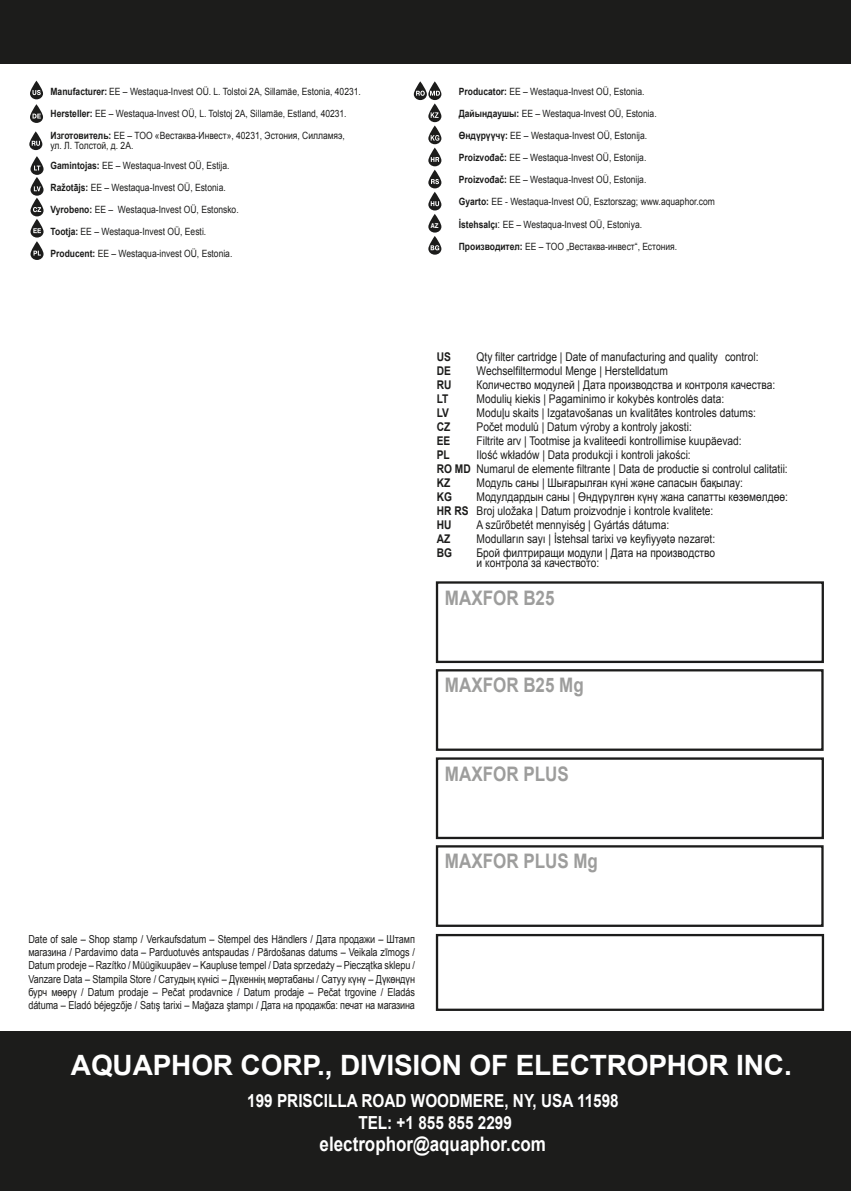
<style>
.page{position:relative;width:851px;height:1191px;background:#fff}
.page>*{position:absolute;margin:0;border:0;box-sizing:border-box;transform-origin:0 0}
.t1{font:700 28px "Arial";letter-spacing:-.005em;color:#fff}
.t2{font:700 20px "Arial";color:#9d9d9c;scale:.85 1}
.t3{font:700 20px "Arial";color:#fff;scale:.85 1}
.t4{font:700 18px/22px "Arial";color:#fff;text-align:center;scale:.85 1}
.t5{font:12px/14px "Arial";color:#1c1c1b;scale:.85 1}
.t6{font:700 12px "Arial";color:#1c1c1b;scale:.85 1}
.t7{font:11px/13.2px "Arial";letter-spacing:-.02em;color:#1c1c1b;text-align:justify;scale:.83 1}
.t8{font:10px/10px "Arial";color:#1c1c1b;scale:.85 1}
.t9{font:700 7px "Pragmatica C";color:#fff;scale:.85 1}
.s1{font-weight:700}
.s2{font-size:11px}
</style>
<div class="page">
<div style="left:0;top:0;width:850px;height:64px;background:#1c1c1b"></div>
<div style="left:0;top:1031px;width:850px;height:160px;background:#1c1c1b"></div>
<div style="left:436px;top:934px;width:388px;height:77px;border:2px solid #1c1c1b"></div>
<div style="left:436px;top:581px;width:387px;height:82px;border:2px solid #1c1c1b"></div>
<div style="left:436px;top:669px;width:387px;height:82px;border:2px solid #1c1c1b"></div>
<svg style="left:30px;top:156px;width:14px;height:19px"></svg>
<svg style="left:34px;top:166px;width:6px;height:4px"></svg>
<svg style="left:30px;top:81px;width:13px;height:18px"></svg>
<svg style="left:32px;top:90px;width:9px;height:5px"></svg>
<svg style="left:30px;top:104px;width:13px;height:19px"></svg>
<svg style="left:33px;top:114px;width:8px;height:4px"></svg>
<svg style="left:29px;top:131px;width:13px;height:19px"></svg>
<svg style="left:32px;top:141px;width:8px;height:5px"></svg>
<svg style="left:30px;top:177px;width:14px;height:19px"></svg>
<svg style="left:34px;top:186px;width:7px;height:5px"></svg>
<svg style="left:30px;top:198px;width:14px;height:18px"></svg>
<svg style="left:33px;top:207px;width:8px;height:5px"></svg>
<svg style="left:30px;top:219px;width:14px;height:18px"></svg>
<svg style="left:33px;top:228px;width:8px;height:5px"></svg>
<svg style="left:30px;top:241px;width:14px;height:19px"></svg>
<svg style="left:33px;top:251px;width:8px;height:4px"></svg>
<svg style="left:428px;top:170px;width:13px;height:18px"></svg>
<svg style="left:431px;top:179px;width:8px;height:5px"></svg>
<svg style="left:428px;top:103px;width:13px;height:19px"></svg>
<svg style="left:430px;top:112px;width:8px;height:6px"></svg>
<svg style="left:428px;top:125px;width:13px;height:19px"></svg>
<svg style="left:430px;top:135px;width:9px;height:6px"></svg>
<svg style="left:428px;top:236px;width:13px;height:19px"></svg>
<svg style="left:430px;top:245px;width:9px;height:5px"></svg>
<svg style="left:414px;top:81px;width:13px;height:19px"></svg>
<svg style="left:416px;top:91px;width:8px;height:5px"></svg>
<svg style="left:428px;top:81px;width:13px;height:19px"></svg>
<svg style="left:430px;top:91px;width:10px;height:5px"></svg>
<svg style="left:428px;top:148px;width:13px;height:18px"></svg>
<svg style="left:431px;top:157px;width:8px;height:5px"></svg>
<svg style="left:428px;top:192px;width:13px;height:18px"></svg>
<svg style="left:430px;top:201px;width:9px;height:5px"></svg>
<svg style="left:428px;top:214px;width:13px;height:19px"></svg>
<div style="left:436px;top:757px;width:387px;height:82px;border:2px solid #1c1c1b"></div>
<div style="left:436px;top:845px;width:387px;height:82px;border:2px solid #1c1c1b"></div>
<p class="t8" style="left:51px;top:86px;width:366px"><span class="s1">Manufacturer:</span> EE – Westaqua-Invest OÜ. L. Tolstoi 2A, Sillamäe, Estonia, 40231.</p>
<p class="t8" style="left:51px;top:108px;width:350px"><span class="s1">Hersteller:</span> EE – Westaqua-Invest OÜ, L. Tolstoj 2A, Sillamäe, Estland, 40231.</p>
<p class="t8" style="left:51px;top:130px;width:348px"><span class="s1">Изготовитель:</span> EE – ТОО «Вестаква-Инвест», 40231, Эстония, Силламяэ, ул. Л. Толстой, д. 2A.</p>
<p class="t8" style="left:51px;top:160px;width:212px"><span class="s1">Gamintojas:</span> EE – Westaqua-Invest OÜ, Estija.</p>
<p class="t8" style="left:51px;top:182px;width:208px"><span class="s1">Ražotājs:</span> EE – Westaqua-Invest OÜ, Estonia.</p>
<p class="t8" style="left:51px;top:204px;width:223px"><span class="s1">Vyrobeno:</span> EE – Westaqua-Invest OÜ, Estonsko.</p>
<p class="t8" style="left:51px;top:226px;width:185px"><span class="s1">Tootja:</span> EE – Westaqua-Invest OÜ, Eesti.</p>
<p class="t8" style="left:51px;top:248px;width:215px"><span class="s1">Producent:</span> EE – Westaqua-invest OÜ, Estonia.</p>
<p class="t9" style="left:431px;top:222px;width:11px">AZ</p>
<p class="t8" style="left:459px;top:86px;width:220px"><span class="s1">Producator:</span> EE – Westaqua-Invest OÜ, Estonia.</p>
<p class="t8" style="left:459px;top:108px;width:234px"><span class="s1">Дайындаушы:</span> EE – Westaqua-Invest OÜ, Estonia.</p>
<p class="t8" style="left:459px;top:130px;width:223px"><span class="s1">Өндүрүүчү:</span> EE – Westaqua-Invest OÜ, Estonija.</p>
<p class="t8" style="left:459px;top:152px;width:222px"><span class="s1">Proizvođač:</span> EE – Westaqua-Invest OÜ, Estonija.</p>
<p class="t8" style="left:459px;top:174px;width:222px"><span class="s1">Proizvođač:</span> EE – Westaqua-Invest OÜ, Estonija.</p>
<p class="t8" style="left:459px;top:196px;width:303px"><span class="s1">Gyarto:</span> EE - Westaqua-Invest OÜ, Esztorszag; www.aquaphor.com</p>
<p class="t8" style="left:459px;top:220px;width:217px"><span class="s1">İstehsalçı</span><span class="s2">:</span> EE – Westaqua-Invest OÜ, Estoniya.</p>
<p class="t8" style="left:459px;top:242px;width:258px"><span class="s1">Производител:</span> EE – ТОО „Вестаква-инвест“, Естония.</p>
<p class="t6" style="left:437px;top:348px;width:18px">US</p>
<p class="t5" style="left:476px;top:350px;width:333px">Qty filter cartridge | Date of manufacturing and quality control:</p>
<p class="t6" style="left:437px;top:362px;width:18px">DE</p>
<p class="t5" style="left:476px;top:364px;width:226px">Wechselfiltermodul Menge | Herstelldatum</p>
<p class="t6" style="left:437px;top:377px;width:19px">RU</p>
<p class="t5" style="left:476px;top:378px;width:353px">Количество модулей | Дата производства и контроля качества:</p>
<p class="t6" style="left:437px;top:391px;width:15px">LT</p>
<p class="t5" style="left:476px;top:392px;width:293px">Modulių kiekis | Pagaminimo ir kokybės kontrolės data:</p>
<p class="t6" style="left:437px;top:405px;width:16px">LV</p>
<p class="t5" style="left:476px;top:406px;width:330px">Moduļu skaits | Izgatavošanas un kvalitātes kontroles datums:</p>
<p class="t6" style="left:437px;top:419px;width:17px">CZ</p>
<p class="t5" style="left:476px;top:420px;width:255px">Počet modulů | Datum výroby a kontroly jakosti:</p>
<p class="t6" style="left:437px;top:433px;width:18px">EE</p>
<p class="t5" style="left:476px;top:434px;width:313px">Filtrite arv | Tootmise ja kvaliteedi kontrollimise kuupäevad:</p>
<p class="t6" style="left:437px;top:447px;width:17px">PL</p>
<p class="t5" style="left:437px;top:448px;width:414px;text-indent:40px">Ilość wkładów | Data produkcji i kontroli jakości:<br><span class="s1">RO MD</span> Numarul de elemente filtrante | Data de productie si controlul calitatii:<br><span class="s1">KZ</span></p>
<p class="t5" style="left:476px;top:476px;width:315px">Модуль саны | Шығарылған күні жəне сапасын бақылау:</p>
<p class="t5" style="left:437px;top:490px;width:414px;text-indent:40px">Модулдардын саны | Өндүрүлгөн күнү жана сапатты көзөмөлдөө:<br><span class="s1">HR RS</span> Broj uložaka | Datum proizvodnje i kontrole kvalitete:<br><span class="s1">HU</span></p>
<p class="t6" style="left:437px;top:489px;width:19px">KG</p>
<p class="t5" style="left:476px;top:518px;width:228px">A szűrőbetét mennyiség | Gyártás dátuma:</p>
<p class="t6" style="left:437px;top:531px;width:17px">AZ</p>
<p class="t5" style="left:476px;top:532px;width:282px">Modulların sayı | İstehsal tarixi və keyfiyyətə nəzarət:</p>
<p class="t6" style="left:437px;top:545px;width:19px">BG</p>
<p class="t5" style="left:476px;top:548px;width:282px;line-height:10px">Брой филтриращи модули | Дата на производство и контрола за качеството:</p>
<h2 class="t2" style="left:445px;top:584px;width:130px">MAXFOR B25</h2>
<p class="t7" style="left:28px;top:932px;width:467px">Date of sale – Shop stamp / Verkaufsdatum – Stempel des Händlers / Дата продажи – Штамп магазина / Pardavimo data – Parduotuvės antspaudas / Pārdošanas datums – Veikala zīmogs / Datum prodeje – Razítko / Müügikuupäev – Kaupluse tempel / Data sprzedaży – Pieczątka sklepu / Vanzare Data – Stampila Store / Cатудың күнісі – Дүкеннің мөртабаны / Cатуу күнү – Дүкөндүн бурч мөөрү / Datum prodaje – Pečat prodavnice / Datum prodaje – Pečat trgovine / Eladás dátuma – Eladó béjegzője / Satış tarixi – Mağaza ştampı / Дата на продажба: печат на магазина</p>
<h2 class="t2" style="left:445px;top:671px;width:165px">MAXFOR B25 Mg</h2>
<h2 class="t2" style="left:445px;top:760px;width:147px">MAXFOR PLUS</h2>
<h2 class="t2" style="left:445px;top:847px;width:181px">MAXFOR PLUS Mg</h2>
<h1 class="t1" style="left:71px;top:1046px;width:722px">AQUAPHOR CORP., DIVISION OF ELECTROPHOR INC.</h1>
<h3 class="t4" style="left:247px;top:1090px;width:438px">199 PRISCILLA ROAD WOODMERE, NY, USA 11598<br>TEL: +1 855 855 2299</h3>
<h2 class="t3" style="left:319px;top:1130px;width:268px">electrophor@aquaphor.com</h2>
</div>
